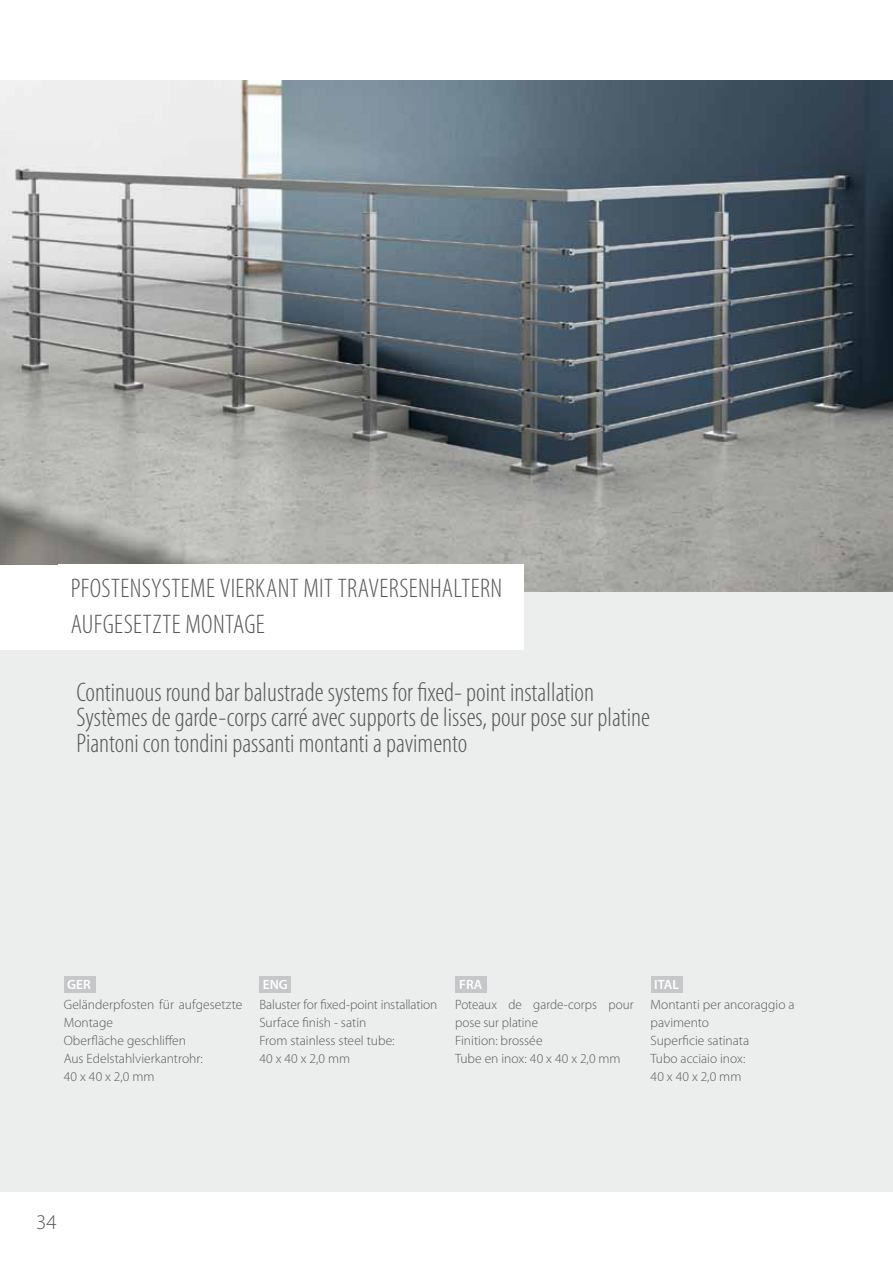
<style>
.page{position:relative;width:893px;height:1263px;background:#fff}
.page>*{position:absolute;margin:0;border:0;box-sizing:border-box;transform-origin:0 0}
.t1{font:300 condensed 27px/25.5px "Myriad Pro";letter-spacing:.005em;color:#58585a}
.t2{font:300 21px "Myriad Pro";color:#58585a}
.t3{font:300 13.5px/18px "Myriad Pro";color:#58585a}
.t4{font:600 13.5px "Myriad Pro";color:#fff}
</style>
<div class="page">
<div style="left:0;top:81px;width:893px;height:1111px;background:#eceded"></div>
<img style="left:0;top:81px;width:893px;height:510px">
<div style="left:64px;top:976px;width:32px;height:17px;background:#c6c7c8"></div>
<div style="left:259px;top:976px;width:32px;height:17px;background:#c6c7c8"></div>
<div style="left:455px;top:976px;width:32px;height:17px;background:#c6c7c8"></div>
<div style="left:651px;top:976px;width:31px;height:17px;background:#c6c7c8"></div>
<div style="left:0;top:565px;width:523px;height:84px;background:#fff"></div>
<div style="left:58px;top:565px;width:466px;height:85px;background:#fff"></div>
<h1 class="t1" style="left:71px;top:570px;width:433px;line-height:36px">Pfostensysteme vierkant mit Traversenhaltern aufgesetzte Montage</h1>
<h1 class="t1" style="left:77px;top:679px;width:575px">Continuous round bar balustrade systems for fixed- point installation<br>Systèmes de garde-corps carré avec supports de lisses, pour pose sur platine<br>Piantoni con tondini passanti montanti a pavimento</h1>
<p class="t4" style="left:67px;top:976px;width:25px">GER</p>
<p class="t4" style="left:263px;top:976px;width:27px">ENG</p>
<p class="t4" style="left:459px;top:976px;width:25px">FRA</p>
<p class="t4" style="left:654px;top:976px;width:26px">ITAL</p>
<p class="t3" style="left:64px;top:996px;width:180px">Geländerpfosten für aufgesetzte<br>Montage<br>Oberfläche geschliffen<br>Aus Edelstahlvierkantrohr:<br>40 x 40 x 2,0 mm</p>
<p class="t3" style="left:259px;top:996px;width:179px">Baluster for fixed-point installation<br>Surface finish - satin<br>From stainless steel tube:<br>40 x 40 x 2,0 mm</p>
<p class="t3" style="left:455px;top:996px;width:180px">Poteaux de garde-corps pour pose sur platine<br>Finition: brossée<br>Tube en inox: 40 x 40 x 2,0 mm</p>
<p class="t3" style="left:651px;top:996px;width:146px">Montanti per ancoraggio a pavimento<br>Superficie satinata<br>Tubo acciaio inox:<br>40 x 40 x 2,0 mm</p>
<h2 class="t2" style="left:36px;top:1210px;width:22px">34</h2>
</div>
